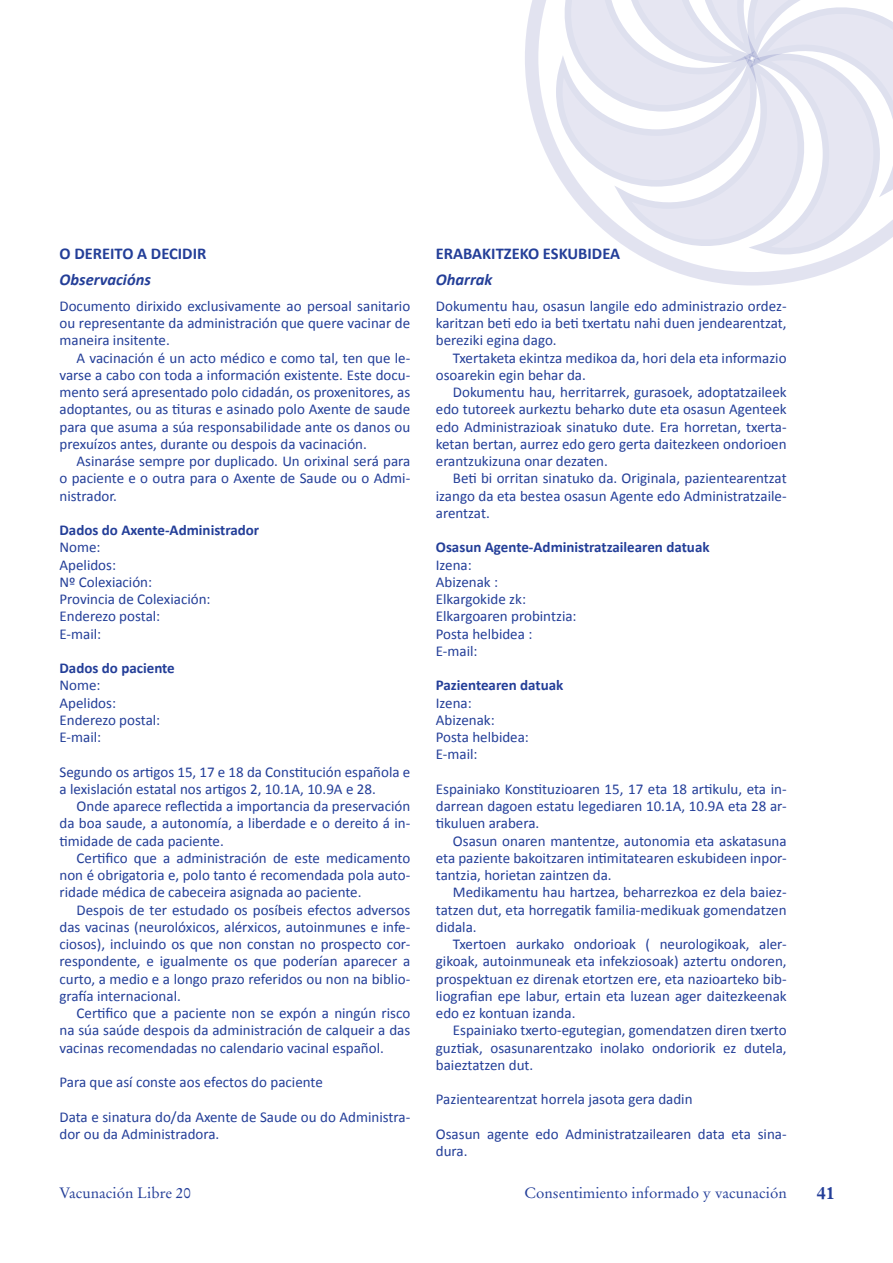
<style>
.page{position:relative;width:893px;height:1263px;background:#fff}
.page>*{position:absolute;margin:0;border:0;box-sizing:border-box;transform-origin:0 0}
.t1{font:700 18px "Plantin Std";color:#233e98}
.t2{font:700 16.5px "Calibri";color:#233e98}
.t3{font:italic 700 16.5px "Calibri";color:#233e98}
.t4{font:15px/17.2px "Calibri";color:#233e98;text-align:justify}
.t5{font:700 15px "Calibri";color:#233e98}
.t6{font:15px "Stempel Garamond LT Std";color:#233e98}
</style>
<div class="page">
<svg style="left:525px;top:0;width:368px;height:285px"></svg>
<p class="t2" style="left:60px;top:243px;width:148px">O DEREITO A DECIDIR</p>
<p class="t3" style="left:60px;top:269px;width:93px">Observacións</p>
<p class="t4" style="left:60px;top:297px;width:352px">Documento dirixido exclusivamente ao persoal sanitario ou representante da administración que quere vacinar de maneira insitente.</p>
<p class="t4" style="left:60px;top:349px;width:352px;text-indent:17px">A vacinación é un acto médico e como tal, ten que le&shy;varse a cabo con toda a información existente. Este docu&shy;mento será apresentado polo cidadán, os proxenitores, as adoptantes, ou as tituras e asinado polo Axente de saude para que asuma a súa responsabilidade ante os danos ou prexuízos antes, durante ou despois da vacinación.</p>
<p class="t4" style="left:60px;top:453px;width:352px;text-indent:17px">Asinaráse sempre por duplicado. Un orixinal será para o paciente e o outra para o Axente de Saude ou o Admi&shy;nistrador.</p>
<p class="t5" style="left:60px;top:521px;width:201px">Dados do Axente-Administrador</p>
<p class="t4" style="left:60px;top:539px;width:153px;text-align:left">Nome:<br>Apelidos:<br>Nº Colexiación:<br>Provincia de Colexiación:<br>Enderezo postal:<br>E-mail:</p>
<p class="t5" style="left:60px;top:659px;width:117px">Dados do paciente</p>
<p class="t4" style="left:60px;top:677px;width:102px;text-align:left">Nome:<br>Apelidos:<br>Enderezo postal:<br>E-mail:</p>
<p class="t4" style="left:60px;top:763px;width:352px">Segundo os artigos 15, 17 e 18 da Constitución española e a lexislación estatal nos artigos 2, 10.1A, 10.9A e 28.</p>
<p class="t4" style="left:60px;top:798px;width:352px;text-indent:17px">Onde aparece reflectida a importancia da preservación da boa saude, a autonomía, a liberdade e o dereito á in&shy;timidade de cada paciente.</p>
<p class="t4" style="left:60px;top:849px;width:352px;text-indent:17px">Certifico que a administración de este medicamento non é obrigatoria e, polo tanto é recomendada pola auto&shy;ridade médica de cabeceira asignada ao paciente.</p>
<p class="t4" style="left:60px;top:901px;width:352px;text-indent:17px">Despois de ter estudado os posíbeis efectos adversos das vacinas (neurolóxicos, alérxicos, autoinmunes e infe&shy;ciosos), incluindo os que non constan no prospecto cor&shy;respondente, e igualmente os que poderían aparecer a curto, a medio e a longo prazo referidos ou non na biblio&shy;grafía internacional.</p>
<p class="t4" style="left:60px;top:1005px;width:352px;text-indent:17px">Certifico que a paciente non se expón a ningún risco na súa saúde despois da administración de calqueir a das vacinas recomendadas no calendario vacinal español.</p>
<p class="t4" style="left:60px;top:1074px;width:265px">Para que así conste aos efectos do paciente</p>
<p class="t4" style="left:60px;top:1108px;width:352px">Data e sinatura do/da Axente de Saude ou do Administra&shy;dor ou da Administradora.</p>
<p class="t2" style="left:436px;top:243px;width:186px">ERABAKITZEKO ESKUBIDEA</p>
<p class="t3" style="left:436px;top:269px;width:58px">Oharrak</p>
<p class="t4" style="left:436px;top:297px;width:352px">Dokumentu hau, osasun langile edo administrazio ordez&shy;karitzan beti edo ia beti txertatu nahi duen jendearentzat, bereziki egina dago.</p>
<p class="t4" style="left:436px;top:349px;width:352px;text-indent:17px">Txertaketa ekintza medikoa da, hori dela eta informazio osoarekin egin behar da.</p>
<p class="t4" style="left:436px;top:384px;width:352px;text-indent:17px">Dokumentu hau, herritarrek, gurasoek, adoptatzaileek edo tutoreek aurkeztu beharko dute eta osasun Agenteek edo Administrazioak sinatuko dute. Era horretan, txerta&shy;ketan bertan, aurrez edo gero gerta daitezkeen ondorioen erantzukizuna onar dezaten.</p>
<p class="t4" style="left:436px;top:470px;width:352px;text-indent:17px">Beti bi orritan sinatuko da. Originala, pazientearentzat izango da eta bestea osasun Agente edo Administratzaile&shy;arentzat.</p>
<p class="t5" style="left:436px;top:538px;width:275px">Osasun Agente-Administratzailearen datuak</p>
<p class="t4" style="left:436px;top:556px;width:142px;text-align:left">Izena:<br>Abizenak :<br>Elkargokide zk:<br>Elkargoaren probintzia:<br>Posta helbidea :<br>E-mail:</p>
<p class="t5" style="left:436px;top:676px;width:129px">Pazientearen datuak</p>
<p class="t4" style="left:436px;top:694px;width:95px;text-align:left">Izena:<br>Abizenak:<br>Posta helbidea:<br>E-mail:</p>
<p class="t4" style="left:436px;top:780px;width:352px">Espainiako Konstituzioaren 15, 17 eta 18 artikulu, eta in&shy;darrean dagoen estatu legediaren 10.1A, 10.9A eta 28 ar&shy;tikuluen arabera.</p>
<p class="t4" style="left:436px;top:832px;width:352px;text-indent:17px">Osasun onaren mantentze, autonomia eta askatasuna eta paziente bakoitzaren intimitatearen eskubideen inpor&shy;tantzia, horietan zaintzen da.</p>
<p class="t4" style="left:436px;top:884px;width:352px;text-indent:17px">Medikamentu hau hartzea, beharrezkoa ez dela baiez&shy;tatzen dut, eta horregatik familia-medikuak gomendatzen didala.</p>
<p class="t4" style="left:436px;top:936px;width:352px;text-indent:17px">Txertoen aurkako ondorioak ( neurologikoak, aler&shy;gikoak, autoinmuneak eta infekziosoak) aztertu ondoren, prospektuan ez direnak etortzen ere, eta nazioarteko bib&shy;liografian epe labur, ertain eta luzean ager daitezkeenak edo ez kontuan izanda.</p>
<p class="t4" style="left:436px;top:1022px;width:352px;text-indent:17px">Espainiako txerto-egutegian, gomendatzen diren txerto guztiak, osasunarentzako inolako ondoriorik ez dutela, baieztatzen dut.</p>
<p class="t4" style="left:436px;top:1091px;width:258px">Pazientearentzat horrela jasota gera dadin</p>
<p class="t4" style="left:436px;top:1125px;width:352px">Osasun agente edo Administratzailearen data eta sina&shy;dura.</p>
<p class="t6" style="left:60px;top:1184px;width:133px">Vacunación Libre 20</p>
<p class="t6" style="left:524px;top:1184px;width:264px">Consentimiento informado y vacunación</p>
<p class="t1" style="left:816px;top:1182px;width:20px">41</p>
</div>
